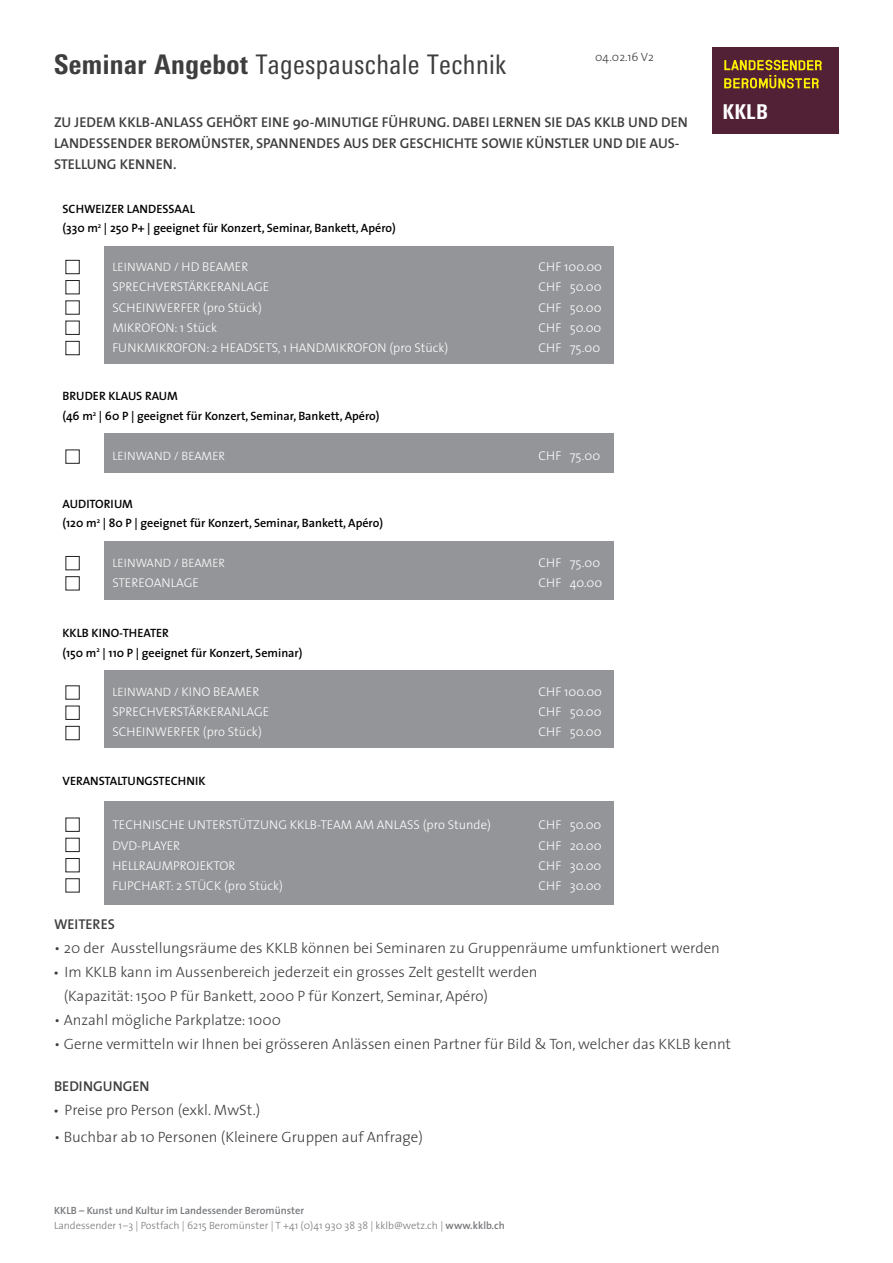
<style>
.page{position:relative;width:893px;height:1263px;background:#fff}
.page>*{position:absolute;margin:0;border:0;box-sizing:border-box;transform-origin:0 0}
.t1{font:condensed 27px "Linotype Univers";letter-spacing:.015em;color:#3e3e3f}
.t2{font:800 condensed 20.4px "Linotype Univers";color:#fff}
.t3{font:300 15px "The Sans";color:#3e3e3f}
.t4{font:600 14.25px/21px "The Sans";color:#3e3e3f}
.t5{font:300 12.75px "The Sans";color:#fff}
.t6{font:600 12.15px "The Sans";color:#000}
.t7{font:300 12.15px "The Sans";color:#fff}
.t8{font:300 12px "The Sans";color:#3e3e3f}
.t9{font:300 10.5px/15px "The Sans";color:#76787b}
.s1{font-weight:800}
.s2{font-size:12.75px}
.s3{font-size:12.15px}
.s4{font-family:"Myriad Pro";font-weight:400}
.s5{font-weight:600}
</style>
<div class="page">
<div style="left:712px;top:47px;width:127px;height:86px;background:#522136"></div>
<svg style="left:724px;top:60px;width:98px;height:29px"></svg>
<div style="left:104px;top:246px;width:509px;height:118px;background:#939598"></div>
<div style="left:66px;top:260px;width:14px;height:14px;border:1px solid #231f20"></div>
<div style="left:66px;top:280px;width:14px;height:14px;border:1px solid #231f20"></div>
<div style="left:66px;top:300px;width:14px;height:15px;border:1px solid #231f20"></div>
<div style="left:104px;top:433px;width:509px;height:40px;background:#939598"></div>
<div style="left:66px;top:450px;width:14px;height:14px;border:1px solid #231f20"></div>
<div style="left:104px;top:541px;width:509px;height:59px;background:#939598"></div>
<div style="left:66px;top:556px;width:14px;height:14px;border:1px solid #231f20"></div>
<div style="left:66px;top:576px;width:14px;height:14px;border:1px solid #231f20"></div>
<div style="left:104px;top:670px;width:509px;height:78px;background:#939598"></div>
<div style="left:66px;top:706px;width:14px;height:14px;border:1px solid #231f20"></div>
<div style="left:66px;top:726px;width:14px;height:14px;border:1px solid #231f20"></div>
<div style="left:104px;top:801px;width:509px;height:103px;background:#939598"></div>
<div style="left:66px;top:818px;width:14px;height:14px;border:1px solid #231f20"></div>
<div style="left:66px;top:838px;width:14px;height:14px;border:1px solid #231f20"></div>
<div style="left:66px;top:858px;width:14px;height:14px;border:1px solid #231f20"></div>
<div style="left:66px;top:878px;width:14px;height:14px;border:1px solid #231f20"></div>
<div style="left:66px;top:321px;width:14px;height:14px;border:1px solid #231f20"></div>
<div style="left:66px;top:341px;width:14px;height:14px;border:1px solid #231f20"></div>
<p class="t8" style="left:595px;top:47px;width:60px">04.02.16 V2</p>
<p class="t1" style="left:54px;top:47px;width:454px"><span class="s1">Seminar Angebot</span> Tagespauschale Technik</p>
<p class="t4" style="left:54px;top:112px;width:635px">ZU JEDEM KKLB-ANLASS GEHÖRT EINE 90-MINUTIGE FÜHRUNG. DABEI LERNEN SIE DAS KKLB UND DEN<br>LANDESSENDER BEROMÜNSTER, SPANNENDES AUS DER GESCHICHTE SOWIE KÜNSTLER UND DIE AUS-<br>STELLUNG KENNEN.</p>
<p class="t6" style="left:63px;top:199px;width:134px">SCHWEIZER LANDESSAAL</p>
<p class="t6" style="left:63px;top:218px;width:335px">(330 m<sup>2</sup> | 250 P+ | geeignet für Konzert, Seminar, Bankett, Apéro)</p>
<p class="t7" style="left:112px;top:257px;width:137px">LEINWAND / <span class="s2">HD BEAMER</span></p>
<p class="t5" style="left:538px;top:256px;width:65px">CHF 100.00</p>
<p class="t5" style="left:112px;top:276px;width:158px">SPRECHVERSTÄRKERANLAGE</p>
<p class="t5" style="left:538px;top:276px;width:65px">CHF 50.00</p>
<p class="t5" style="left:112px;top:297px;width:151px">SCHEINWERFER (pro Stück)</p>
<p class="t5" style="left:538px;top:297px;width:65px">CHF 50.00</p>
<p class="t5" style="left:112px;top:317px;width:106px">MIKROFON: 1 Stück</p>
<p class="t5" style="left:538px;top:317px;width:65px">CHF 50.00</p>
<p class="t5" style="left:112px;top:337px;width:338px">FUNKMIKROFON: 2 HEADSETS, 1 HANDMIKROFON (pro Stück)</p>
<p class="t5" style="left:538px;top:337px;width:63px">CHF 75.00</p>
<h2 class="t2" style="left:722px;top:99px;width:47px">KKLB</h2>
<p class="t6" style="left:63px;top:386px;width:117px">BRUDER KLAUS RAUM</p>
<p class="t6" style="left:63px;top:405px;width:318px">(46 m<sup>2</sup> | 60 P | geeignet für Konzert, Seminar, Bankett, Apéro)</p>
<p class="t7" style="left:112px;top:446px;width:114px">LEINWAND / BEAMER</p>
<p class="t5" style="left:538px;top:445px;width:63px">CHF 75.00</p>
<p class="t6" style="left:63px;top:494px;width:72px">AUDITORIUM</p>
<p class="t6" style="left:63px;top:513px;width:322px">(120 m<sup>2</sup> | 80 P | geeignet für Konzert, Seminar, Bankett, Apéro)</p>
<p class="t7" style="left:112px;top:553px;width:114px">LEINWAND / BEAMER</p>
<p class="t5" style="left:538px;top:552px;width:63px">CHF 75.00</p>
<p class="t5" style="left:112px;top:573px;width:88px">STEREOANLAGE</p>
<p class="t5" style="left:538px;top:573px;width:65px">CHF 40.00</p>
<p class="t6" style="left:63px;top:623px;width:108px">KKLB KINO-THEATER</p>
<p class="t6" style="left:63px;top:642px;width:242px">(150 m<sup>2</sup> | 110 P | geeignet für Konzert, Seminar)</p>
<p class="t5" style="left:112px;top:681px;width:148px"><span class="s3">LEINWAND /</span> KINO BEAMER</p>
<p class="t5" style="left:538px;top:681px;width:65px">CHF 100.00</p>
<p class="t5" style="left:112px;top:701px;width:158px">SPRECHVERSTÄRKERANLAGE</p>
<p class="t5" style="left:538px;top:701px;width:65px">CHF 50.00</p>
<p class="t5" style="left:112px;top:721px;width:151px">SCHEINWERFER (pro Stück)</p>
<p class="t5" style="left:538px;top:721px;width:65px">CHF 50.00</p>
<p class="t6" style="left:63px;top:771px;width:145px">VERANSTALTUNGSTECHNIK</p>
<p class="t5" style="left:112px;top:814px;width:380px">TECHNISCHE UNTERSTÜTZUNG KKLB-TEAM AM ANLASS (pro Stunde)</p>
<p class="t5" style="left:538px;top:814px;width:65px">CHF 50.00</p>
<p class="t5" style="left:112px;top:835px;width:69px">DVD-PLAYER</p>
<p class="t5" style="left:538px;top:835px;width:65px">CHF 20.00</p>
<p class="t5" style="left:112px;top:855px;width:125px">HELLRAUMPROJEKTOR</p>
<p class="t5" style="left:538px;top:855px;width:65px">CHF 30.00</p>
<p class="t5" style="left:112px;top:875px;width:172px">FLIPCHART: 2 STÜCK (pro Stück)</p>
<p class="t5" style="left:538px;top:875px;width:65px">CHF 30.00</p>
<p class="t4" style="left:54px;top:914px;width:62px">WEITERES</p>
<p class="t3" style="left:54px;top:936px;width:667px">• 20 der Ausstellungsräume des KKLB können bei Seminaren zu Gruppenräume umfunktionert werden</p>
<p class="t3" style="left:54px;top:960px;width:485px"><span class="s4">•</span> Im KKLB kann im Aussenbereich jederzeit ein grosses Zelt gestellt werden</p>
<p class="t3" style="left:64px;top:984px;width:425px">(Kapazität: 1500 P für Bankett, 2000 P für Konzert, Seminar, Apéro)</p>
<p class="t3" style="left:54px;top:1008px;width:228px">• Anzahl mögliche Parkplatze: 1000</p>
<p class="t3" style="left:54px;top:1032px;width:679px">• Gerne vermitteln wir Ihnen bei grösseren Anlässen einen Partner für Bild &amp; Ton, welcher das KKLB kennt</p>
<p class="t4" style="left:54px;top:1075px;width:97px">BEDINGUNGEN</p>
<p class="t3" style="left:54px;top:1097px;width:208px"><span class="s4">•</span> Preise pro Person (exkl. MwSt.)</p>
<p class="t3" style="left:54px;top:1124px;width:370px">• Buchbar ab 10 Personen (Kleinere Gruppen auf Anfrage)</p>
<p class="t9" style="left:54px;top:1203px;width:452px"><span class="s5">KKLB – Kunst und Kultur im Landessender Beromünster<br></span>Landessender 1–3 | Postfach | 6215 Beromünster | T +41 (0)41 930 38 38 | kklb@wetz.ch | <span class="s5">www.kklb.ch</span></p>
</div>
